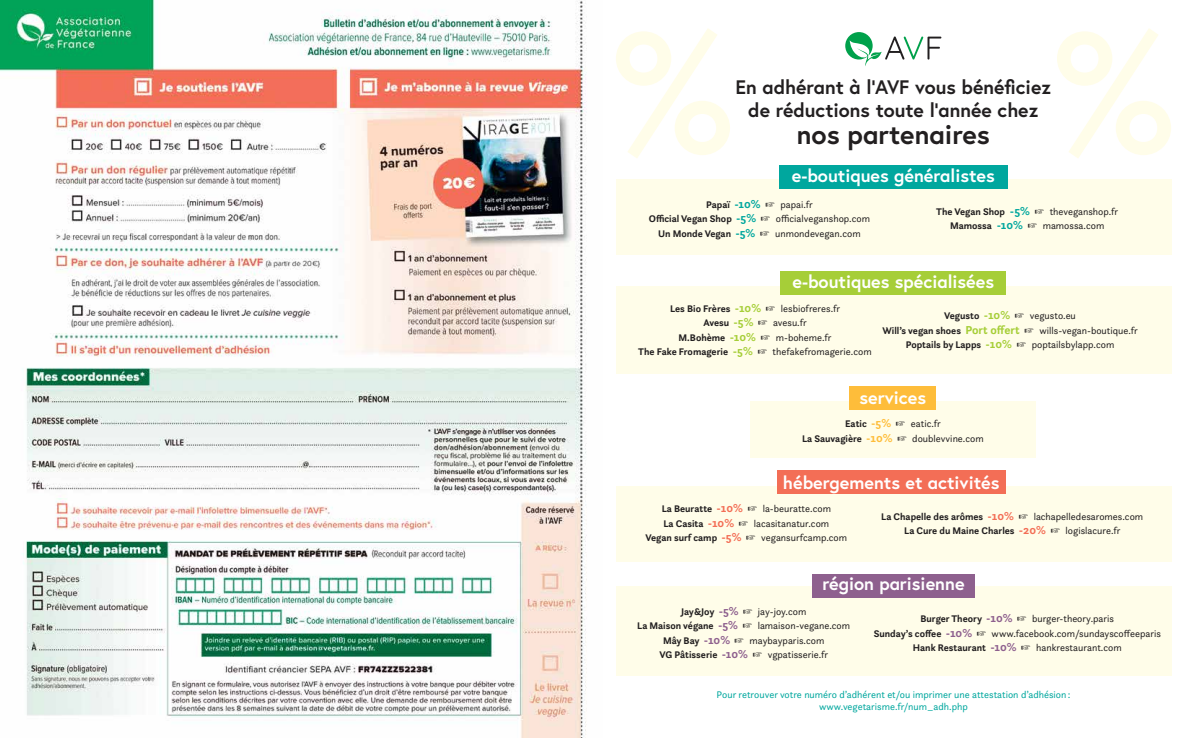
<style>
.page{position:relative;width:1191px;height:738px;background:#fff}
.page>*{position:absolute;margin:0;border:0;box-sizing:border-box;transform-origin:0 0}
.t1{font:700 27px "Europa";color:#221f20}
.t2{font:700 19.5px/23.4px "Europa";color:#221f20;text-align:center}
.t3{font:700 18px "Europa";color:#fff}
.t4{font:10px/14.4px "Questa Sans";color:#221f20;text-align:center}
.t5{font:10px/12px "Questa Sans";color:#00a79e;text-align:center}
.t6{font:700 10px/14.4px "Questa Sans";color:#221f20;text-align:center}
.s1{font-weight:700}
.s2{font-weight:700;font-size:12px;color:#00a79e}
.s3{font-weight:700;font-size:12px;color:#a6ce38}
.s4{font-weight:700;font-size:12px;color:#febd3a}
.s5{font-weight:700;font-size:12px;color:#f36e56}
.s6{font-size:12px;color:#f36e56}
.s7{font-weight:400}
.s8{font-weight:700;font-size:12px;color:#8e608e}
</style>
<div class="page">
<svg style="left:845px;top:32px;width:96px;height:34px"></svg>
<svg style="left:616px;top:29px;width:114px;height:129px"></svg>
<svg style="left:1057px;top:28px;width:114px;height:130px"></svg>
<div style="left:616px;top:179px;width:555px;height:76px;background:#fffde9"></div>
<div style="left:616px;top:286px;width:555px;height:87px;background:#fffde9"></div>
<div style="left:616px;top:485px;width:555px;height:76px;background:#fffde9"></div>
<div style="left:616px;top:585px;width:555px;height:90px;background:#fffde9"></div>
<div style="left:750px;top:400px;width:285px;height:57px;background:#fffde9"></div>
<div style="left:779px;top:165px;width:228px;height:24px;background:#00a79e"></div>
<div style="left:777px;top:470px;width:228px;height:23px;background:#f36e56"></div>
<div style="left:812px;top:573px;width:162px;height:24px;background:#8e608e"></div>
<div style="left:849px;top:386px;width:87px;height:23px;background:#febd3a"></div>
<div style="left:780px;top:271px;width:226px;height:23px;background:#a6ce38"></div>
<img style="left:0;top:0;width:587px;height:737px">
<h2 class="t2" style="left:735px;top:75px;width:317px">En adhérant à l’AVF vous bénéficiez de réductions toute l’année chez</h2>
<h1 class="t1" style="left:796px;top:116px;width:195px">nos partenaires</h1>
<h3 class="t3" style="left:791px;top:163px;width:205px">e-boutiques généralistes</h3>
<p class="t4" style="left:649px;top:197px;width:223px"><span class="s1">Papaï</span> <span class="s2">-10%</span> ☞ papai.fr<br><span class="s1">Official Vegan Shop</span> <span class="s2">-5%</span> ☞ officialveganshop.com<br><span class="s1">Un Monde Vegan</span> <span class="s2">-5%</span> ☞ unmondevegan.com</p>
<p class="t4" style="left:936px;top:204px;width:183px"><span class="s1">The Vegan Shop</span> <span class="s2">-5%</span> ☞ theveganshop.fr<br><span class="s1">Mamossa</span> <span class="s2">-10%</span> ☞ mamossa.com</p>
<h3 class="t3" style="left:792px;top:269px;width:203px">e-boutiques spécialisées</h3>
<p class="t4" style="left:638px;top:301px;width:235px"><span class="s1">Les Bio Frères</span> <span class="s3">-10%</span> ☞ lesbiofreres.fr<br><span class="s1">Avesu</span> <span class="s3">-5%</span> ☞ avesu.fr<br><span class="s1">M.Bohème</span> <span class="s3">-10%</span> ☞ m-boheme.fr<br><span class="s1">The Fake Fromagerie</span> <span class="s3">-5%</span> ☞ thefakefromagerie.com</p>
<p class="t4" style="left:882px;top:308px;width:257px"><span class="s1">Vegusto</span> <span class="s3">-10%</span> ☞ vegusto.eu<br><span class="s1">Will’s vegan shoes</span> <span class="s3">Port offert</span> ☞ wills-vegan-boutique.fr<br><span class="s1">Poptails by Lapps</span> <span class="s3">-10%</span> ☞ poptailsbylapp.com</p>
<h3 class="t3" style="left:859px;top:385px;width:68px">services</h3>
<p class="t4" style="left:802px;top:416px;width:183px"><span class="s1">Eatic</span> <span class="s4">-5%</span> ☞ eatic.fr<br><span class="s1">La Sauvagière</span> <span class="s4">-10%</span> ☞ doublevvine.com</p>
<h3 class="t3" style="left:783px;top:470px;width:218px">hébergements et activités</h3>
<p class="t4" style="left:645px;top:501px;width:203px"><span class="s1">La Beuratte</span> <span class="s5">-10%</span> ☞ la-beuratte.com<br><span class="s1">La Casita</span> <span class="s5">-10%</span> ☞ lacasitanatur.com<br><span class="s1">Vegan surf camp</span> <span class="s5">-5%</span> ☞ vegansurfcamp.com</p>
<p class="t6" style="left:881px;top:508px;width:263px">La Chapelle des arômes <span class="s6">-10%</span> ☞ <span class="s7">lachapelledesaromes.com<br></span>La Cure du Maine Charles <span class="s6">-20%</span> ☞ <span class="s7">logislacure.fr</span></p>
<h3 class="t3" style="left:822px;top:571px;width:144px">région parisienne</h3>
<p class="t4" style="left:637px;top:603px;width:214px"><span class="s1">Jay&amp;Joy</span> <span class="s8">-5%</span> ☞ jay-joy.com<br><span class="s1">La Maison végane</span> <span class="s8">-5%</span> ☞ lamaison-vegane.com <span class="s1">Mây Bay</span> <span class="s8">-10%</span> ☞ maybayparis.com<br><span class="s1">VG Pâtisserie</span> <span class="s8">-10%</span> ☞ vgpatisserie.fr</p>
<p class="t4" style="left:873px;top:611px;width:289px"><span class="s1">Burger Theory</span> <span class="s8">-10%</span> ☞ burger-theory.paris<br><span class="s1">Sunday’s coffee</span> <span class="s8">-10%</span> ☞ www.facebook.com/sundayscoffeeparis<br><span class="s1">Hank Restaurant</span> <span class="s8">-10%</span> ☞ hankrestaurant.com</p>
<p class="t5" style="left:716px;top:687px;width:355px">Pour retrouver votre numéro d’adhérent et/ou imprimer une attestation d’adhésion: www.vegetarisme.fr/num_adh.php</p>
</div>
